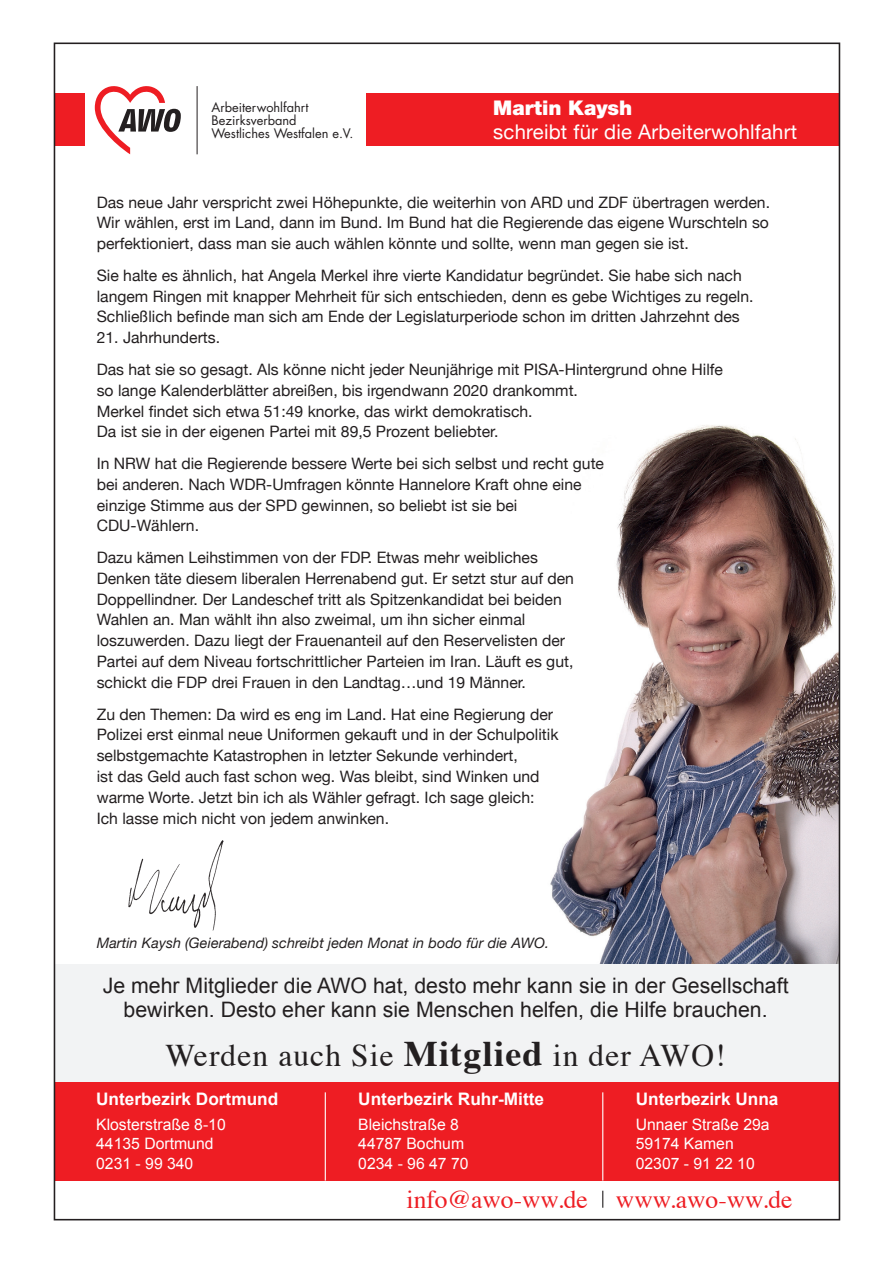
<style>
.page{position:relative;width:893px;height:1263px;background:#fff}
.page>*{position:absolute;margin:0;border:0;box-sizing:border-box;transform-origin:0 0}
.t1{font:31.5px "Times";letter-spacing:.035em;color:#231f20}
.t2{font:25.5px "Times";color:#ee1d23}
.t3{font:21.3px/24px "Arial";color:#231f20;text-align:center}
.t4{font:20.25px "Helvetica Neue";letter-spacing:.01em;color:#fff}
.t5{font:900 20.25px "Helvetica Neue";color:#fff}
.t6{font:700 17.25px "Arial";color:#fff}
.t7{font:15.75px/20.9px "Helvetica Neue";color:#231f20}
.t8{font:15.75px/19.5px "Arial";color:#fff}
.t9{font:italic 14.4px "Helvetica Neue";letter-spacing:.005em;color:#231f20}
.t10{font:12.75px/13.4px "Futura";color:#231f20}
.s1{font-weight:700;font-size:36px}
</style>
<div class="page">
<div style="left:54px;top:1081px;width:785px;height:99px;background:#ee1d23"></div>
<img style="left:550px;top:425px;width:287px;height:539px">
<div style="left:55px;top:964px;width:784px;height:117px;background:#f2f3f4"></div>
<div style="left:55px;top:94px;width:30px;height:52px;background:#ee1d23"></div>
<svg style="left:95px;top:86px;width:86px;height:68px"></svg>
<hr style="left:197px;top:86px;width:1px;height:68px;background:#231f20">
<div style="left:367px;top:94px;width:472px;height:52px;background:#ee1d23"></div>
<svg style="left:602px;top:1191px;width:1px;height:17px"></svg>
<hr style="left:325px;top:1092px;width:1px;height:88px;background:#fff">
<hr style="left:602px;top:1092px;width:1px;height:88px;background:#fff">
<img style="left:128px;top:840px;width:96px;height:91px">
<p class="t10" style="left:212px;top:100px;width:143px">Arbeiterwohlfahrt<br>Bezirksverband<br>Westliches Westfalen e.V.</p>
<p class="t5" style="left:493px;top:96px;width:141px">Martin Kaysh</p>
<p class="t4" style="left:493px;top:117px;width:305px">schreibt für die Arbeiterwohlfahrt</p>
<p class="t7" style="left:97px;top:192px;width:675px;text-align:justify">Das neue Jahr verspricht zwei Höhepunkte, die weiterhin von ARD und ZDF übertragen werden.<br>Wir wählen, erst im Land, dann im Bund. Im Bund hat die Regierende das eigene Wurschteln so perfektioniert, dass man sie auch wählen könnte und sollte, wenn man gegen sie ist.</p>
<p class="t7" style="left:97px;top:266px;width:658px">Sie halte es ähnlich, hat Angela Merkel ihre vierte Kandidatur begründet. Sie habe sich nach langem Ringen mit knapper Mehrheit für sich entschieden, denn es gebe Wichtiges zu regeln.<br>Schließlich befinde man sich am Ende der Legislaturperiode schon im dritten Jahrzehnt des</p>
<p class="t7" style="left:97px;top:323px;width:628px;line-height:31.5px">21. Jahrhunderts.<br>Das hat sie so gesagt. Als könne nicht jeder Neunjährige mit PISA-Hintergrund ohne Hilfe</p>
<p class="t7" style="left:97px;top:381px;width:483px">so lange Kalenderblätter abreißen, bis irgendwann 2020 drankommt.<br>Merkel findet sich etwa 51:49 knorke, das wirkt demokratisch.<br>Da ist sie in der eigenen Partei mit 89,5 Prozent beliebter.</p>
<p class="t7" style="left:97px;top:454px;width:509px">In NRW hat die Regierende bessere Werte bei sich selbst und recht gute bei anderen. Nach WDR-Umfragen könnte Hannelore Kraft ohne eine einzige Stimme aus der SPD gewinnen, so beliebt ist sie bei CDU-Wählern.</p>
<p class="t7" style="left:97px;top:548px;width:479px">Dazu kämen Leihstimmen von der FDP. Etwas mehr weibliches Denken täte diesem liberalen Herrenabend gut. Er setzt stur auf den Doppellindner. Der Landeschef tritt als Spitzenkandidat bei beiden Wahlen an. Man wählt ihn also zweimal, um ihn sicher einmal loszuwerden. Dazu liegt der Frauenanteil auf den Reservelisten der Partei auf dem Niveau fortschrittlicher Parteien im Iran. Läuft es gut, schickt die FDP drei Frauen in den Landtag…und 19 Männer.</p>
<p class="t7" style="left:97px;top:704px;width:463px">Zu den Themen: Da wird es eng im Land. Hat eine Regierung der Polizei erst einmal neue Uniformen gekauft und in der Schulpolitik selbstgemachte Katastrophen in letzter Sekunde verhindert,<br>ist das Geld auch fast schon weg. Was bleibt, sind Winken und warme Worte. Jetzt bin ich als Wähler gefragt. Ich sage gleich:<br>Ich lasse mich nicht von jedem anwinken.</p>
<p class="t9" style="left:97px;top:932px;width:454px">Martin Kaysh (Geierabend) schreibt jeden Monat in bodo für die AWO.</p>
<h3 class="t3" style="left:103px;top:973px;width:687px">Je mehr Mitglieder die AWO hat, desto mehr kann sie in der Gesellschaft bewirken. Desto eher kann sie Menschen helfen, die Hilfe brauchen.</h3>
<h1 class="t1" style="left:166px;top:1026px;width:562px">Werden auch Sie <span class="s1">Mitglied</span> in der AWO!</h1>
<p class="t6" style="left:636px;top:1089px;width:144px">Unterbezirk Unna</p>
<p class="t8" style="left:636px;top:1114px;width:135px">Unnaer Straße 29a<br>59174 Kamen<br>02307 - 91 22 10</p>
<p class="t6" style="left:96px;top:1089px;width:184px">Unterbezirk Dortmund</p>
<p class="t8" style="left:96px;top:1114px;width:131px">Klosterstraße 8-10<br>44135 Dortmund<br>0231 - 99 340</p>
<p class="t6" style="left:358px;top:1089px;width:187px">Unterbezirk Ruhr-Mitte</p>
<p class="t8" style="left:358px;top:1114px;width:112px">Bleichstraße 8<br>44787 Bochum<br>0234 - 96 47 70</p>
<h2 class="t2" style="left:407px;top:1175px;width:387px">info@awo-ww.de www.awo-ww.de</h2>
</div>
